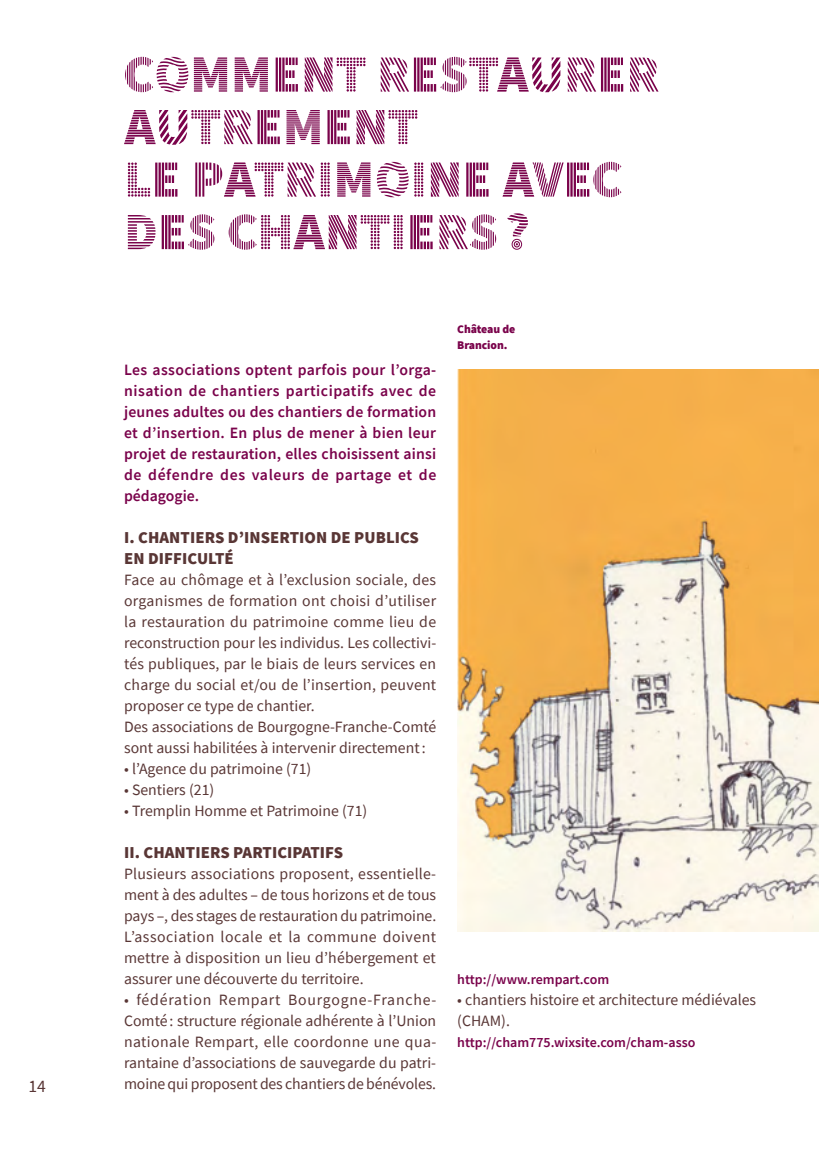
<style>
.page{position:relative;width:819px;height:1156px;background:#fff}
.page>*{position:absolute;margin:0;border:0;box-sizing:border-box;transform-origin:0 0}
.t1{font:900 52.5px/52.5px "Source Sans Pro DISPLAYV2";color:#7a034b}
.t2{font:17.5px "Source Sans Pro";color:#593635}
.t3{font:900 16.62px/21px "Source Sans Pro";letter-spacing:.005em;color:#593635}
.t4{font:15.75px/21px "Source Sans Pro";color:#593635}
.t5{font:600 15.75px/21px "Source Sans Pro";letter-spacing:.03em;color:#7a034b;text-align:justify}
.t6{font:600 14px "Source Sans Pro";color:#7a034b}
.t7{font:900 11.72px/15.8px "Source Sans Pro";letter-spacing:-.005em;color:#7a034b}
</style>
<div class="page">
<img style="left:457px;top:370px;width:362px;height:561px">
<p class="t2" style="left:28px;top:1074px;width:19px">14</p>
<h1 class="t1" style="left:124px;top:50px;width:536px">COMMENT RESTAURER<br>AUTREMENT<br>LE PATRIMOINE AVEC<br>DES CHANTIERS?</h1>
<p class="t5" style="left:124px;top:359px;width:314px">Les associations optent parfois pour l’orga&shy;nisation de chantiers participatifs avec de jeunes adultes ou des chantiers de formation et d’insertion. En plus de mener à bien leur projet de restauration, elles choisissent ainsi de défendre des valeurs de partage et de pédagogie.</p>
<p class="t3" style="left:124px;top:527px;width:296px">I. CHANTIERS D’INSERTION DE PUBLICS<br>EN DIFFICULTÉ</p>
<p class="t4" style="left:124px;top:569px;width:314px">Face au chômage et à l’exclusion sociale, des organismes de formation ont choisi d’utiliser la restauration du patrimoine comme lieu de reconstruction pour les individus. Les collectivi&shy;tés publiques, par le biais de leurs services en charge du social et/ou de l’insertion, peuvent proposer ce type de chantier.<br>Des associations de Bourgogne-Franche-Comté sont aussi habilitées à intervenir directement:</p>
<p class="t4" style="left:124px;top:758px;width:189px">• l’Agence du patrimoine (71)</p>
<p class="t4" style="left:124px;top:779px;width:92px">• Sentiers (21)</p>
<p class="t4" style="left:124px;top:800px;width:245px">• Tremplin Homme et Patrimoine (71)</p>
<p class="t3" style="left:124px;top:842px;width:220px">II. CHANTIERS PARTICIPATIFS</p>
<p class="t4" style="left:124px;top:863px;width:313px;text-align:justify">Plusieurs associations proposent, essentielle&shy;ment à des adultes – de tous horizons et de tous pays –, des stages de restauration du patrimoine.<br>L’association locale et la commune doivent mettre à disposition un lieu d’hébergement et assurer une découverte du territoire.</p>
<p class="t4" style="left:124px;top:989px;width:314px;text-align:justify">• fédération Rempart Bourgogne-Franche-Comté : structure régionale adhérente à l’Union nationale Rempart, elle coordonne une qua&shy;rantaine d’associations de sauvegarde du patri&shy;moine qui proposent des chantiers de bénévoles.</p>
<p class="t7" style="left:457px;top:321px;width:60px">Château de<br>Brancion.</p>
<p class="t6" style="left:457px;top:970px;width:153px">http://www.rempart.com</p>
<p class="t4" style="left:457px;top:989px;width:300px">• chantiers histoire et architecture médiévales (CHAM).</p>
<p class="t6" style="left:457px;top:1033px;width:240px">http://cham775.wixsite.com/cham-asso</p>
</div>
